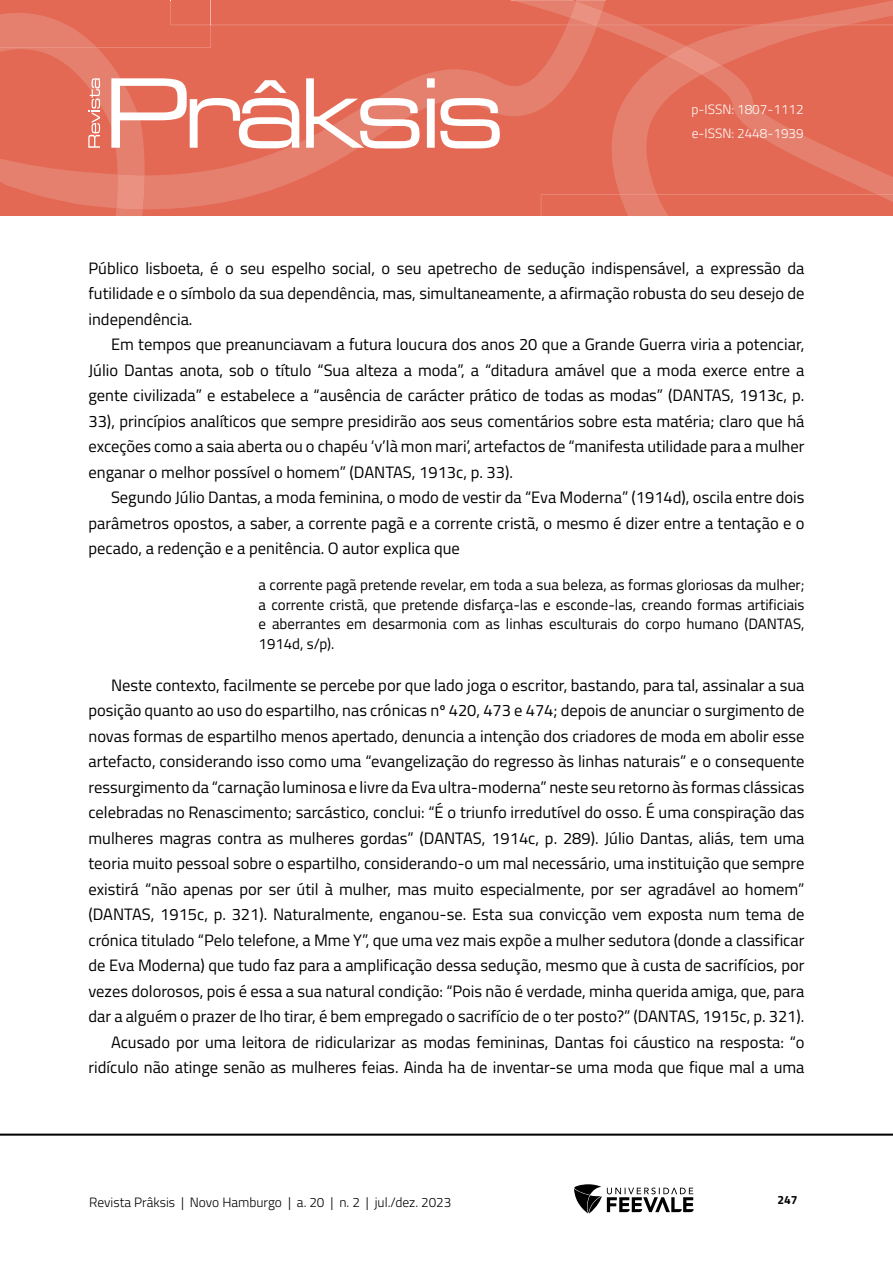
<style>
.page{position:relative;width:893px;height:1263px;background:#fff}
.page>*{position:absolute;margin:0;border:0;box-sizing:border-box;transform-origin:0 0}
.Corpo_de_texto{font:16.5px/25.5px "Titillium Web";color:#000;text-align:justify}
.Citação{font:15px/19.5px "Titillium Web";color:#000;text-align:justify}
.t1{font:300 13.5px "Titillium Web";color:#000}
.t2{font:300 13.5px/24px "Titillium Web";color:#fff}
.t3{font:700 12px "Titillium Web";color:#000}
</style>
<div class="page">
<hr style="left:0;top:1133px;width:893px;height:3px;background:#000">
<svg style="left:574px;top:1184px;width:120px;height:29px"></svg>
<svg style="left:0;top:0;width:893px;height:216px;background:#e57562"></svg>
<p class="t2" style="left:691px;top:97px;width:114px">p-ISSN: 1807-1112 e-ISSN: 2448-1939</p>
<p class="Corpo_de_texto" style="left:88px;top:254px;width:717px">Público lisboeta, é o seu espelho social, o seu apetrecho de sedução indispensável, a expressão da futilidade e o símbolo da sua dependência, mas, simultaneamente, a afirmação robusta do seu desejo de independência.</p>
<p class="Corpo_de_texto" style="left:88px;top:331px;width:717px;text-indent:22px">Em tempos que preanunciavam a futura loucura dos anos 20 que a Grande Guerra viria a potenciar, Júlio Dantas anota, sob o título “Sua alteza a moda”, a “ditadura amável que a moda exerce entre a gente civilizada” e estabelece a “ausência de carácter prático de todas as modas” (DANTAS, 1913c, p.<br>33), princípios analíticos que sempre presidirão aos seus comentários sobre esta matéria; claro que há exceções como a saia aberta ou o chapéu ‘v’là mon mari’, artefactos de “manifesta utilidade para a mulher enganar o melhor possível o homem” (DANTAS, 1913c, p. 33).</p>
<p class="Corpo_de_texto" style="left:88px;top:484px;width:717px;text-indent:22px">Segundo Júlio Dantas, a moda feminina, o modo de vestir da “Eva Moderna” (1914d), oscila entre dois parâmetros opostos, a saber, a corrente pagã e a corrente cristã, o mesmo é dizer entre a tentação e o pecado, a redenção e a penitência. O autor explica que</p>
<p class="Citação" style="left:259px;top:574px;width:547px">a corrente pagã pretende revelar, em toda a sua beleza, as formas gloriosas da mulher; a corrente cristã, que pretende disfarça-las e esconde-las, creando formas artificiais e aberrantes em desarmonia com as linhas esculturais do corpo humano (DANTAS, 1914d, s/p).</p>
<p class="Corpo_de_texto" style="left:88px;top:671px;width:717px;text-indent:22px">Neste contexto, facilmente se percebe por que lado joga o escritor, bastando, para tal, assinalar a sua posição quanto ao uso do espartilho, nas crónicas nº 420, 473 e 474; depois de anunciar o surgimento de novas formas de espartilho menos apertado, denuncia a intenção dos criadores de moda em abolir esse artefacto, considerando isso como uma “evangelização do regresso às linhas naturais” e o consequente ressurgimento da “carnação luminosa e livre da Eva ultra-moderna” neste seu retorno às formas clássicas celebradas no Renascimento; sarcástico, conclui: “É o triunfo irredutível do osso. É uma conspiração das mulheres magras contra as mulheres gordas” (DANTAS, 1914c, p. 289). Júlio Dantas, aliás, tem uma teoria muito pessoal sobre o espartilho, considerando-o um mal necessário, uma instituição que sempre existirá “não apenas por ser útil à mulher, mas muito especialmente, por ser agradável ao homem” (DANTAS, 1915c, p. 321). Naturalmente, enganou-se. Esta sua convicção vem exposta num tema de crónica titulado “Pelo telefone, a Mme Y”, que uma vez mais expõe a mulher sedutora (donde a classificar de Eva Moderna) que tudo faz para a amplificação dessa sedução, mesmo que à custa de sacrifícios, por vezes dolorosos, pois é essa a sua natural condição: “Pois não é verdade, minha querida amiga, que, para dar a alguém o prazer de lho tirar, é bem empregado o sacrifício de o ter posto?” (DANTAS, 1915c, p. 321).</p>
<p class="Corpo_de_texto" style="left:88px;top:1028px;width:717px;text-align:right">Acusado por uma leitora de ridicularizar as modas femininas, Dantas foi cáustico na resposta: “o ridículo não atinge senão as mulheres feias. Ainda ha de inventar-se uma moda que fique mal a uma</p>
<p class="t1" style="left:89px;top:1192px;width:364px">Revista Prâksis | Novo Hamburgo | a. 20 | n. 2 | jul./dez. 2023</p>
<p class="t3" style="left:777px;top:1190px;width:22px">247</p>
</div>
